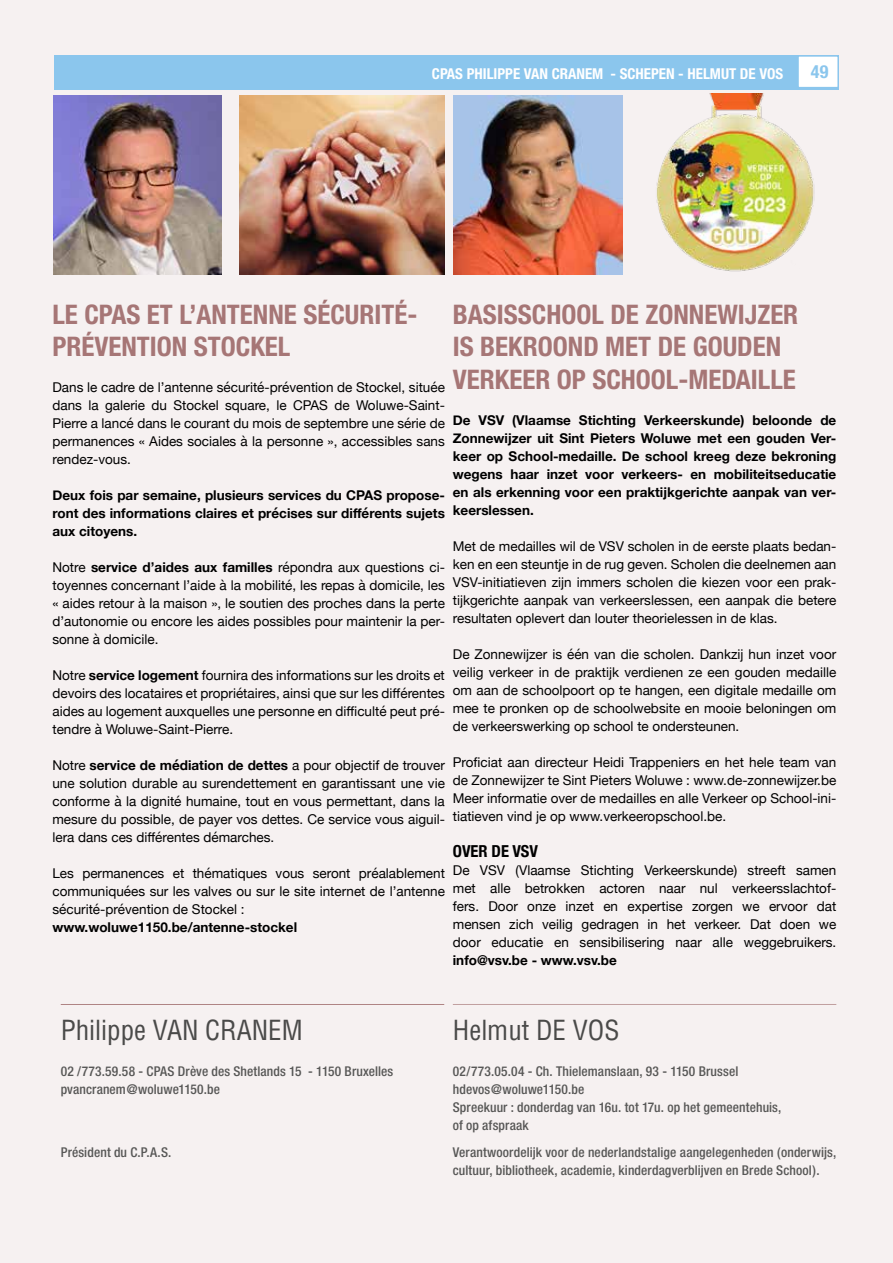
<style>
.page{position:relative;width:893px;height:1263px;background:#f6f1f1}
.page>*{position:absolute;margin:0;border:0;box-sizing:border-box;transform-origin:0 0}
.t1{font:700 condensed 27px/32.4px "Helvetica Neue";color:#a67676}
.t2{font:condensed 27px "Helvetica";color:#4a4a49}
.t3{font:700 condensed 18px "Helvetica Neue";color:#8bc6ed}
.t4{font:700 condensed 16.5px "Helvetica Neue";color:#000}
.t5{font:700 condensed 15px "Helvetica Neue";color:#fff}
.t6{font:13.5px/18px "Helvetica Neue";color:#000;text-align:justify}
.t7{font:700 13.5px/18px "Helvetica Neue";color:#000;text-align:justify}
.t8{font:500 condensed 13.5px/18px "Helvetica Neue";letter-spacing:.01em;color:#575756}
.s1{font-weight:700}
</style>
<div class="page">
<img style="left:53px;top:95px;width:169px;height:179px">
<hr style="left:61px;top:1003px;width:383px;height:2px;background:#a67676">
<img style="left:240px;top:95px;width:205px;height:179px">
<div style="left:54px;top:55px;width:785px;height:34px;background:#8bc6ed"></div>
<div style="left:797px;top:55px;width:42px;height:33px;background:#fff;border:2px solid #8bc6ed"></div>
<img style="left:453px;top:96px;width:169px;height:179px">
<hr style="left:453px;top:1003px;width:383px;height:2px;background:#a67676">
<img style="left:656px;top:93px;width:159px;height:179px">
<p class="t5" style="left:432px;top:65px;width:353px">CPAS PHILIPPE VAN CRANEM - SCHEPEN - HELMUT DE VOS</p>
<h2 class="t3" style="left:811px;top:61px;width:19px">49</h2>
<h1 class="t1" style="left:52px;top:298px;width:366px">LE CPAS ET L’ANTENNE SÉCURITÉ-<br>PRÉVENTION STOCKEL</h1>
<p class="t6" style="left:52px;top:379px;width:394px">Dans le cadre de l’antenne sécurité-prévention de Stockel, située dans la galerie du Stockel square, le CPAS de Woluwe-Saint-Pierre a lancé dans le courant du mois de septembre une série de permanences « Aides sociales à la personne », accessibles sans rendez-vous.</p>
<p class="t7" style="left:52px;top:487px;width:394px">Deux fois par semaine, plusieurs services du CPAS propose&shy;ront des informations claires et précises sur différents sujets aux citoyens.</p>
<p class="t6" style="left:52px;top:559px;width:394px">Notre <span class="s1">service d’aides aux familles</span> répondra aux questions ci&shy;toyennes concernant l’aide à la mobilité, les repas à domicile, les « aides retour à la maison », le soutien des proches dans la perte d’autonomie ou encore les aides possibles pour maintenir la per&shy;sonne à domicile.</p>
<p class="t6" style="left:52px;top:667px;width:394px">Notre <span class="s1">service logement</span> fournira des informations sur les droits et devoirs des locataires et propriétaires, ainsi que sur les différentes aides au logement auxquelles une personne en difficulté peut pré&shy;tendre à Woluwe-Saint-Pierre.</p>
<p class="t6" style="left:52px;top:757px;width:394px">Notre <span class="s1">service de médiation de dettes</span> a pour objectif de trouver une solution durable au surendettement en garantissant une vie conforme à la dignité humaine, tout en vous permettant, dans la mesure du possible, de payer vos dettes. Ce service vous aiguil&shy;lera dans ces différentes démarches.</p>
<p class="t6" style="left:52px;top:865px;width:394px">Les permanences et thématiques vous seront préalablement communiquées sur les valves ou sur le site internet de l’antenne sécurité-prévention de Stockel :</p>
<p class="t7" style="left:52px;top:919px;width:246px">www.woluwe1150.be/antenne-stockel</p>
<h1 class="t1" style="left:453px;top:298px;width:347px">BASISSCHOOL DE ZONNEWIJZER<br>IS BEKROOND MET DE GOUDEN<br>VERKEER OP SCHOOL-MEDAILLE</h1>
<p class="t7" style="left:453px;top:411px;width:385px">De VSV (Vlaamse Stichting Verkeerskunde) beloonde de Zonnewijzer uit Sint Pieters Woluwe met een gouden Ver&shy;keer op School-medaille. De school kreeg deze bekroning wegens haar inzet voor verkeers- en mobiliteitseducatie en als erkenning voor een praktijkgerichte aanpak van ver&shy;keerslessen.</p>
<p class="t6" style="left:453px;top:538px;width:385px">Met de medailles wil de VSV scholen in de eerste plaats bedan&shy;ken en een steuntje in de rug geven. Scholen die deelnemen aan VSV-initiatieven zijn immers scholen die kiezen voor een prak&shy;tijkgerichte aanpak van verkeerslessen, een aanpak die betere resultaten oplevert dan louter theorielessen in de klas.</p>
<p class="t6" style="left:453px;top:646px;width:385px">De Zonnewijzer is één van die scholen. Dankzij hun inzet voor veilig verkeer in de praktijk verdienen ze een gouden medaille om aan de schoolpoort op te hangen, een digitale medaille om mee te pronken op de schoolwebsite en mooie beloningen om de verkeerswerking op school te ondersteunen.</p>
<p class="t6" style="left:453px;top:754px;width:385px">Proficiat aan directeur Heidi Trappeniers en het hele team van de Zonnewijzer te Sint Pieters Woluwe : www.de-zonnewijzer.be Meer informatie over de medailles en alle Verkeer op School-ini&shy;tiatieven vind je op www.verkeeropschool.be.</p>
<p class="t4" style="left:453px;top:837px;width:87px">OVER DE VSV</p>
<p class="t6" style="left:453px;top:862px;width:385px">De VSV (Vlaamse Stichting Verkeerskunde) streeft samen met alle betrokken actoren naar nul verkeersslachtof&shy;fers. Door onze inzet en expertise zorgen we ervoor dat mensen zich veilig gedragen in het verkeer. Dat doen we door educatie en sensibilisering naar alle weggebruikers.</p>
<p class="t7" style="left:453px;top:951px;width:166px">info@vsv.be - www.vsv.be</p>
<h1 class="t2" style="left:61px;top:1013px;width:244px">Philippe VAN CRANEM</h1>
<p class="t8" style="left:61px;top:1062px;width:334px">02 /773.59.58 - CPAS Drève des Shetlands 15 - 1150 Bruxelles pvancranem@woluwe1150.be</p>
<p class="t8" style="left:61px;top:1143px;width:112px">Président du C.P.A.S.</p>
<h1 class="t2" style="left:453px;top:1013px;width:168px">Helmut DE VOS</h1>
<p class="t8" style="left:453px;top:1062px;width:330px">02/773.05.04 - Ch. Thielemanslaan, 93 - 1150 Brussel hdevos@woluwe1150.be<br>Spreekuur : donderdag van 16u. tot 17u. op het gemeentehuis, of op afspraak</p>
<p class="t8" style="left:453px;top:1143px;width:385px">Verantwoordelijk voor de nederlandstalige aangelegenheden (onderwijs, cultuur, bibliotheek, academie, kinderdagverblijven en Brede School).</p>
</div>
